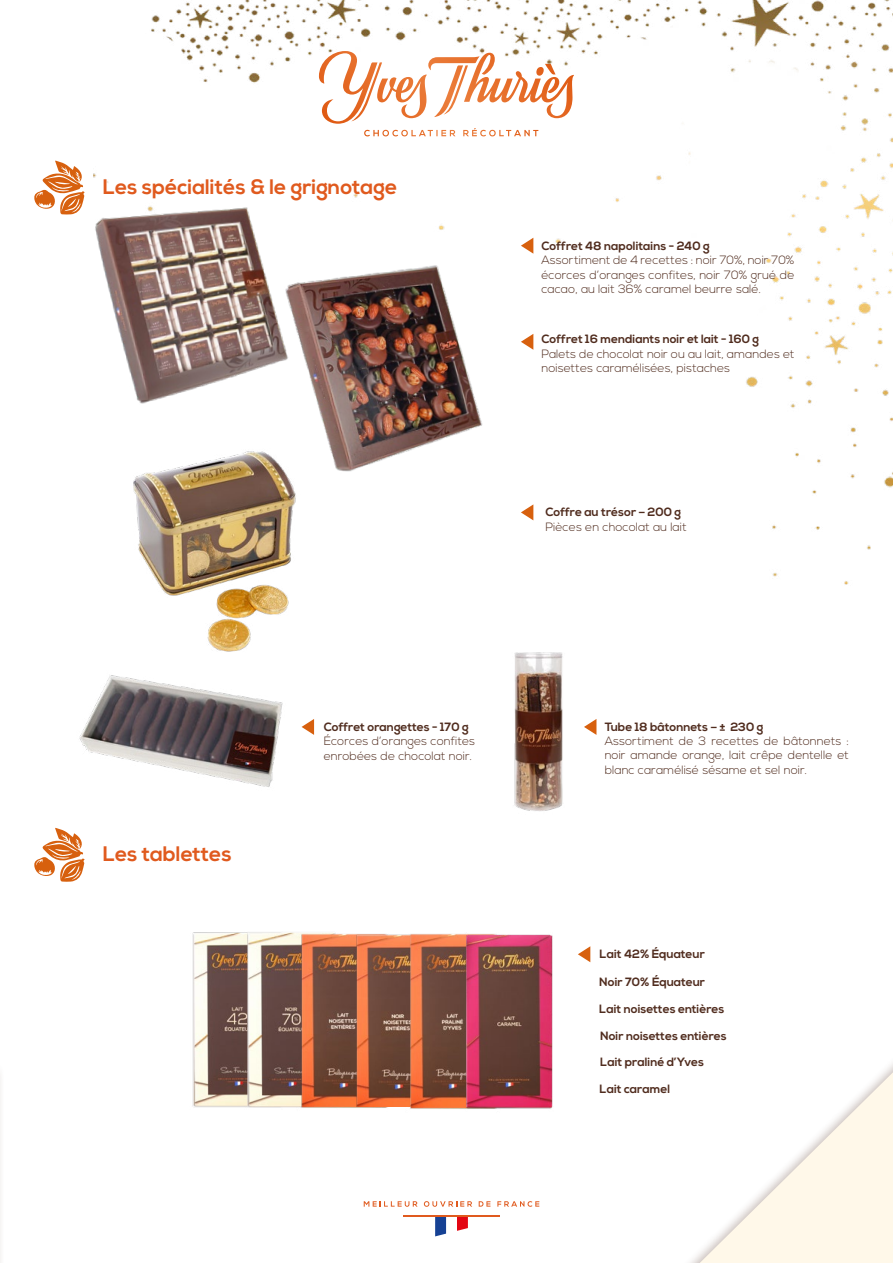
<style>
.page{position:relative;width:893px;height:1263px;background:#fff}
.page>*{position:absolute;margin:0;border:0;box-sizing:border-box;transform-origin:0 0}
.t1{font:700 21px "Nexa";color:#e05a1e}
.t2{font:300 12px/14.4px "Nexa";color:#502c1e}
.t3{font:700 12px "Nexa";color:#502c1e}
</style>
<div class="page">
<svg style="left:364px;top:1201px;width:54px;height:6px"></svg>
<svg style="left:424px;top:1201px;width:48px;height:6px"></svg>
<svg style="left:479px;top:1201px;width:11px;height:5px"></svg>
<svg style="left:497px;top:1201px;width:42px;height:6px"></svg>
<svg style="left:435px;top:1216px;width:33px;height:20px"></svg>
<hr style="left:403px;top:1215px;width:97px;height:1px;background:#e05a1e">
<div style="left:0;top:1062px;width:5px;height:201px;background:#fbfafa"></div>
<img style="left:93px;top:0;width:800px;height:585px">
<svg style="left:700px;top:1072px;width:193px;height:191px"></svg>
<img style="left:93px;top:181px;width:216px;height:244px">
<img style="left:225px;top:249px;width:274px;height:242px">
<img style="left:79px;top:675px;width:236px;height:112px">
<svg style="left:302px;top:719px;width:12px;height:16px"></svg>
<svg style="left:521px;top:238px;width:12px;height:16px"></svg>
<svg style="left:521px;top:504px;width:12px;height:16px"></svg>
<svg style="left:521px;top:334px;width:12px;height:16px"></svg>
<img style="left:514px;top:652px;width:49px;height:159px">
<svg style="left:584px;top:719px;width:12px;height:16px"></svg>
<svg style="left:34px;top:161px;width:51px;height:54px"></svg>
<svg style="left:34px;top:828px;width:51px;height:54px"></svg>
<svg style="left:578px;top:946px;width:12px;height:16px"></svg>
<img style="left:192px;top:932px;width:46px;height:176px">
<img style="left:238px;top:932px;width:52px;height:176px">
<img style="left:290px;top:932px;width:98px;height:176px">
<img style="left:345px;top:932px;width:54px;height:175px">
<img style="left:399px;top:934px;width:66px;height:175px">
<img style="left:465px;top:933px;width:88px;height:176px">
<img style="left:99px;top:448px;width:244px;height:204px">
<h1 class="t1" style="left:103px;top:174px;width:296px">Les spécialités &amp; le grignotage</h1>
<p class="t3" style="left:541px;top:239px;width:170px">Coffret 48 napolitains - 240 g</p>
<p class="t2" style="left:541px;top:253px;width:255px;text-align:justify">Assortiment de 4 recettes : noir 70%, noir 70% écorces d’oranges confites, noir 70% grué de cacao, au lait 36% caramel beurre salé.</p>
<p class="t3" style="left:541px;top:332px;width:219px">Coffret 16 mendiants noir et lait - 160 g</p>
<p class="t2" style="left:541px;top:347px;width:255px">Palets de chocolat noir ou au lait, amandes et noisettes caramélisées, pistaches</p>
<p class="t3" style="left:545px;top:505px;width:137px">Coffre au trésor – 200 g</p>
<p class="t2" style="left:545px;top:520px;width:143px">Pièces en chocolat au lait</p>
<h1 class="t1" style="left:103px;top:841px;width:131px">Les tablettes</h1>
<p class="t3" style="left:324px;top:720px;width:147px">Coffret orangettes - 170 g</p>
<p class="t2" style="left:324px;top:734px;width:153px">Écorces d’oranges confites enrobées de chocolat noir.</p>
<p class="t3" style="left:605px;top:720px;width:160px">Tube 18 bâtonnets – ± 230 g</p>
<p class="t2" style="left:605px;top:734px;width:246px;text-align:justify">Assortiment de 3 recettes de bâtonnets : noir amande orange, lait crêpe dentelle et blanc caramélisé sésame et sel noir.</p>
<p class="t3" style="left:599px;top:947px;width:107px">Lait 42% Équateur</p>
<p class="t3" style="left:599px;top:975px;width:107px">Noir 70% Équateur</p>
<p class="t3" style="left:599px;top:1002px;width:127px">Lait noisettes entières</p>
<p class="t3" style="left:600px;top:1028px;width:128px">Noir noisettes entières</p>
<p class="t3" style="left:600px;top:1055px;width:105px">Lait praliné d’Yves</p>
<p class="t3" style="left:599px;top:1081px;width:72px">Lait caramel</p>
</div>
